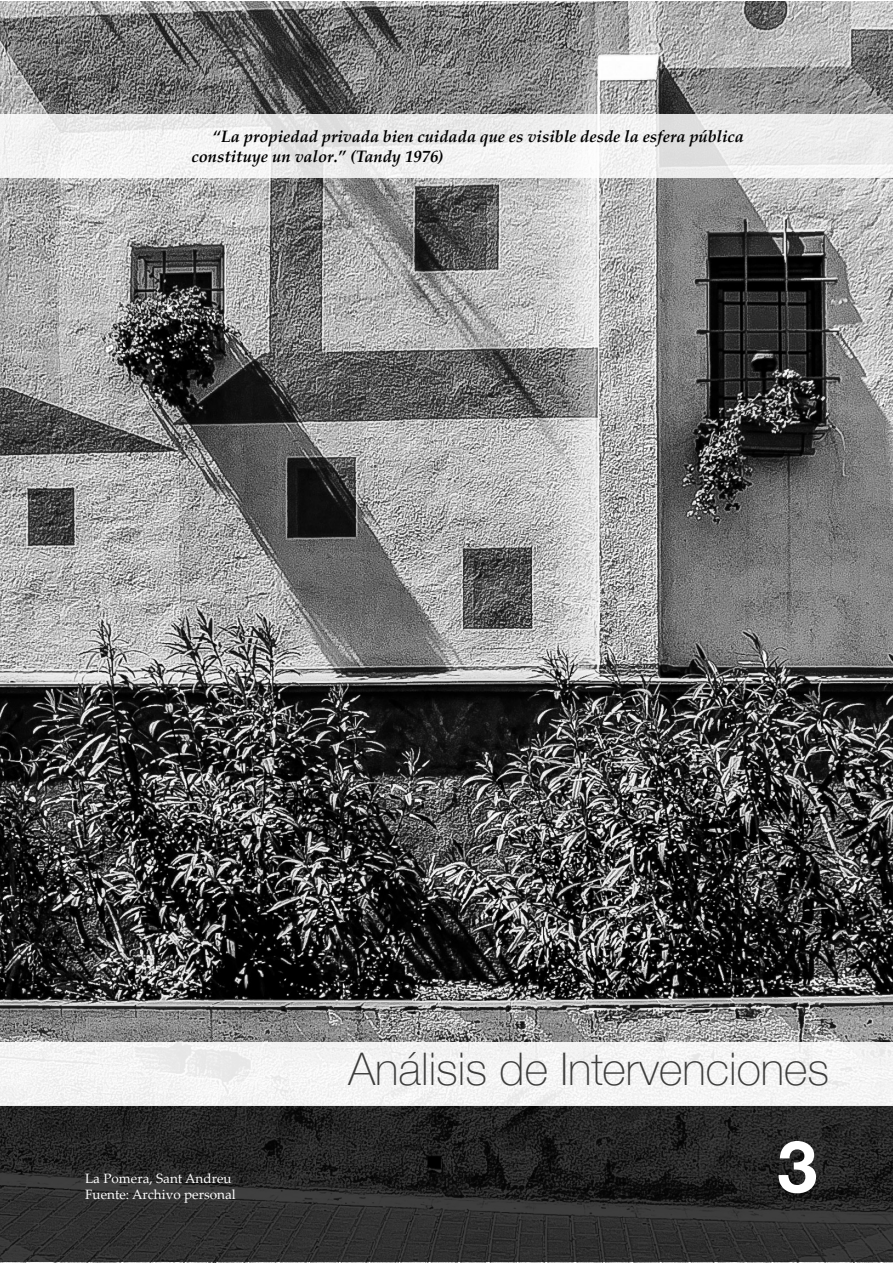
<style>
.page{position:relative;width:893px;height:1263px;background:#fff}
.page>*{position:absolute;margin:0;border:0;box-sizing:border-box;transform-origin:0 0}
.t1{font:700 72px "Helvetica Neue";color:#fff}
.t2{font:100 45px "Helvetica Neue";color:#3c3c3b}
.t3{font:italic 700 16.5px/19.8px "Palatino Linotype";color:#000}
.t4{font:13.5px/16.2px "Palatino Linotype";color:#fff}
</style>
<div class="page">
<img style="left:0;top:1px;width:892px;height:1262px">
<svg style="left:0;top:1106px;width:892px;height:156px;background:#282828"></svg>
<svg style="left:0;top:115px;width:892px;height:63px;fill:#efefef"></svg>
<div style="left:0;top:1042px;width:892px;height:64px;background:#f3f3f3"></div>
<p class="t3" style="left:191px;top:126px;width:554px;text-indent:21px">“La propiedad privada bien cuidada que es visible desde la esfera pública constituye un valor.” (Tandy 1976)</p>
<p class="t4" style="left:85px;top:1170px;width:152px">La Pomera, Sant Andreu<br>Fuente: Archivo personal</p>
<h2 class="t2" style="left:349px;top:1041px;width:482px">Análisis de Intervenciones</h2>
<h1 class="t1" style="left:777px;top:1122px;width:42px">3</h1>
</div>
